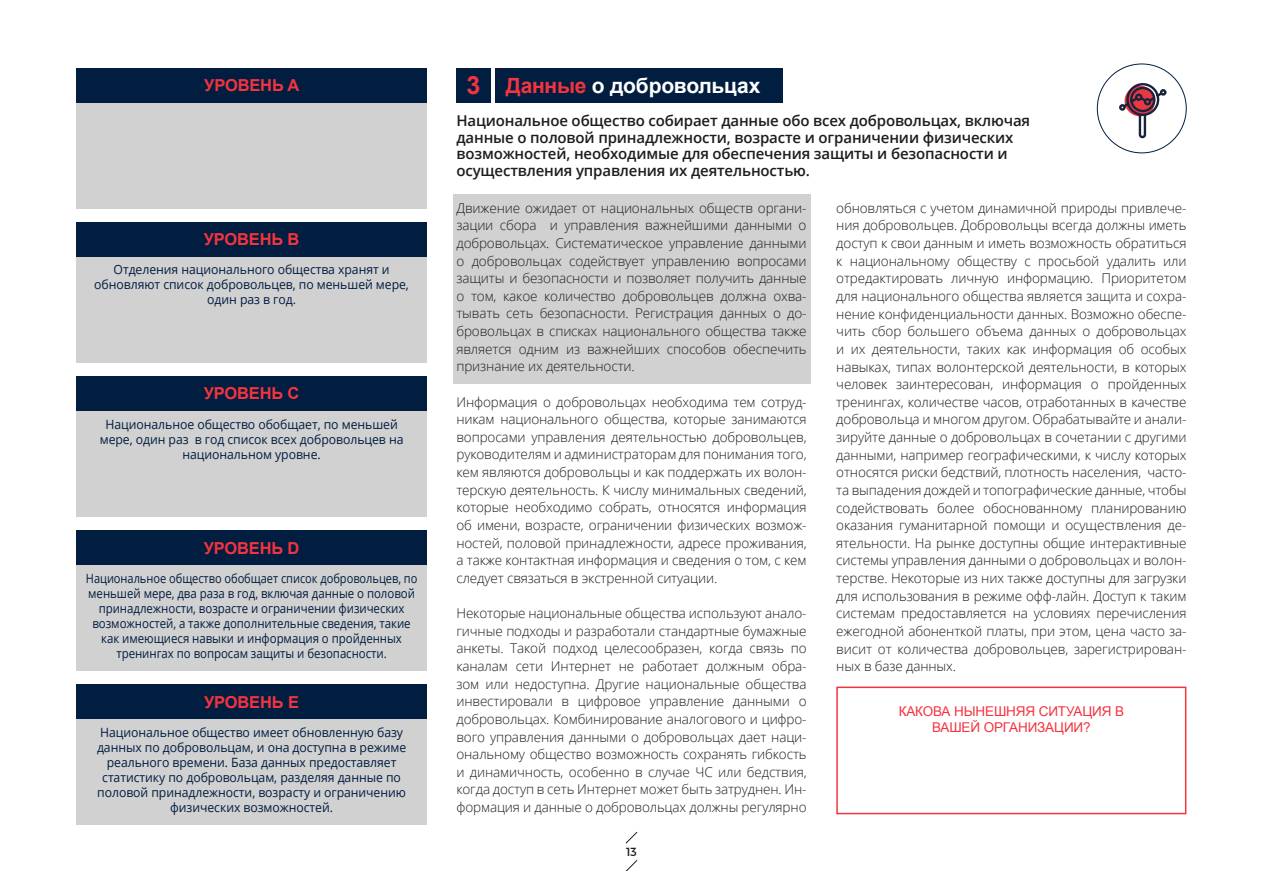
<style>
.page{position:relative;width:1263px;height:893px;background:#fff}
.page>*{position:absolute;margin:0;border:0;box-sizing:border-box;transform-origin:0 0}
.t1{font:700 25.2px "Arial";color:#f5333f}
.t2{font:700 21px "Arial";letter-spacing:-.01em;color:#fff}
.t3{font:700 16.5px "Arial";letter-spacing:-.01em;color:#f5333f}
.t4{font:600 15px/16.5px "Open Sans";letter-spacing:-.01em;color:#1d1d1b}
.t5{font:300 13.5px/17.7px "Open Sans";letter-spacing:-.01em;color:#1d1d1b;text-align:justify}
.t6{font:13.5px/16.2px "Arial";letter-spacing:-.01em;color:#f5333f;text-align:center}
.t7{font:12.75px/15px "Open Sans";letter-spacing:-.005em;color:#011e41;text-align:center;scale:.96 1}
.t8{font:12.75px/15px "Open Sans";letter-spacing:-.005em;color:#011e41;text-align:center;scale:.87 1}
.t9{font:11.85px "Montserrat";color:#1d1d1b}
.s1{color:#f5333f}
</style>
<div class="page">
<svg style="left:625px;top:831px;width:13px;height:13px"></svg>
<svg style="left:625px;top:860px;width:13px;height:11px"></svg>
<div style="left:453px;top:195px;width:357px;height:189px;background:#d1d1d1"></div>
<div style="left:495px;top:68px;width:287px;height:34px;background:#011e41"></div>
<div style="left:77px;top:102px;width:350px;height:106px;background:#d1d1d1"></div>
<div style="left:77px;top:68px;width:350px;height:34px;background:#011e41"></div>
<div style="left:77px;top:256px;width:350px;height:106px;background:#d1d1d1"></div>
<div style="left:77px;top:222px;width:350px;height:34px;background:#011e41"></div>
<div style="left:77px;top:410px;width:350px;height:107px;background:#d1d1d1"></div>
<div style="left:77px;top:376px;width:350px;height:34px;background:#011e41"></div>
<div style="left:77px;top:564px;width:350px;height:107px;background:#d1d1d1"></div>
<div style="left:77px;top:530px;width:350px;height:34px;background:#011e41"></div>
<div style="left:77px;top:719px;width:350px;height:106px;background:#d1d1d1"></div>
<div style="left:77px;top:685px;width:350px;height:34px;background:#011e41"></div>
<div style="left:456px;top:68px;width:34px;height:34px;background:#011e41"></div>
<svg style="left:1119px;top:83px;width:47px;height:55px"></svg>
<div style="left:836px;top:687px;width:350px;height:127px;border:2px solid #f5333f"></div>
<p class="t3" style="left:204px;top:74px;width:97px">УРОВЕНЬ A</p>
<p class="t3" style="left:204px;top:229px;width:97px">УРОВЕНЬ B</p>
<p class="t7" style="left:94px;top:262px;width:329px">Отделения национального общества хранят и обновляют список добровольцев, по меньшей мере, один раз в год.</p>
<p class="t3" style="left:204px;top:383px;width:97px">УРОВЕНЬ C</p>
<p class="t7" style="left:100px;top:416px;width:318px">Национальное общество обобщает, по меньшей мере, один раз в год список всех добровольцев на национальном уровне.</p>
<p class="t3" style="left:204px;top:537px;width:97px">УРОВЕНЬ D</p>
<p class="t8" style="left:86px;top:570px;width:382px">Национальное общество обобщает список добровольцев, по меньшей мере, два раза в год, включая данные о половой принадлежности, возрасте и ограничении физических возможностей, а также дополнительные сведения, такие как имеющиеся навыки и информация о пройденных тренингах по вопросам защиты и безопасности.</p>
<p class="t3" style="left:204px;top:691px;width:96px">УРОВЕНЬ E</p>
<p class="t7" style="left:97px;top:724px;width:324px">Национальное общество имеет обновленную базу данных по добровольцам, и она доступна в режиме реального времени. База данных предоставляет статистику по добровольцам, разделяя данные по половой принадлежности, возрасту и ограничению физических возможностей.</p>
<h1 class="t1" style="left:466px;top:69px;width:16px">3</h1>
<h2 class="t2" style="left:506px;top:71px;width:256px"><span class="s1">Данные</span> о добровольцах</h2>
<p class="t4" style="left:456px;top:112px;width:575px">Национальное общество собирает данные обо всех добровольцах, включая данные о половой принадлежности, возрасте и ограничении физических возможностей, необходимые для обеспечения защиты и безопасности и осуществления управления их деятельностью.</p>
<p class="t5" style="left:456px;top:199px;width:352px">Движение ожидает от национальных обществ органи&shy;зации сбора и управления важнейшими данными о добровольцах. Систематическое управление данными о добровольцах содействует управлению вопросами защиты и безопасности и позволяет получить данные о том, какое количество добровольцев должна охва&shy;тывать сеть безопасности. Регистрация данных о до&shy;бровольцах в списках национального общества также является одним из важнейших способов обеспечить признание их деятельности.</p>
<p class="t5" style="left:456px;top:392px;width:352px">Информация о добровольцах необходима тем сотруд&shy;никам национального общества, которые занимаются вопросами управления деятельностью добровольцев, руководителям и администраторам для понимания того, кем являются добровольцы и как поддержать их волон&shy;терскую деятельность. К числу минимальных сведений, которые необходимо собрать, относятся информация об имени, возрасте, ограничении физических возмож&shy;ностей, половой принадлежности, адресе проживания, а также контактная информация и сведения о том, с кем следует связаться в экстренной ситуации.</p>
<p class="t5" style="left:456px;top:604px;width:352px">Некоторые национальные общества используют анало&shy;гичные подходы и разработали стандартные бумажные анкеты. Такой подход целесообразен, когда связь по каналам сети Интернет не работает должным обра&shy;зом или недоступна. Другие национальные общества инвестировали в цифровое управление данными о добровольцах. Комбинирование аналогового и цифро&shy;вого управления данными о добровольцах дает наци&shy;ональному общество возможность сохранять гибкость и динамичность, особенно в случае ЧС или бедствия, когда доступ в сеть Интернет может быть затруднен. Ин&shy;формация и данные о добровольцах должны регулярно</p>
<p class="t9" style="left:626px;top:845px;width:12px">13</p>
<p class="t5" style="left:836px;top:199px;width:352px">обновляться с учетом динамичной природы привлече&shy;ния добровольцев. Добровольцы всегда должны иметь доступ к свои данным и иметь возможность обратиться к национальному обществу с просьбой удалить или отредактировать личную информацию. Приоритетом для национального общества является защита и сохра&shy;нение конфиденциальности данных. Возможно обеспе&shy;чить сбор большего объема данных о добровольцах и их деятельности, таких как информация об особых навыках, типах волонтерской деятельности, в которых человек заинтересован, информация о пройденных тренингах, количестве часов, отработанных в качестве добровольца и многом другом. Обрабатывайте и анали&shy;зируйте данные о добровольцах в сочетании с другими данными, например географическими, к числу которых относятся риски бедствий, плотность населения, часто&shy;та выпадения дождей и топографические данные, чтобы содействовать более обоснованному планированию оказания гуманитарной помощи и осуществления де&shy;ятельности. На рынке доступны общие интерактивные системы управления данными о добровольцах и волон&shy;терстве. Некоторые из них также доступны для загрузки для использования в режиме офф-лайн. Доступ к таким системам предоставляется на условиях перечисления ежегодной абоненткой платы, при этом, цена часто за&shy;висит от количества добровольцев, зарегистрирован&shy;ных в базе данных.</p>
<p class="t6" style="left:899px;top:703px;width:227px">КАКОВА НЫНЕШНЯЯ СИТУАЦИЯ В<br>ВАШЕЙ ОРГАНИЗАЦИИ?</p>
</div>
